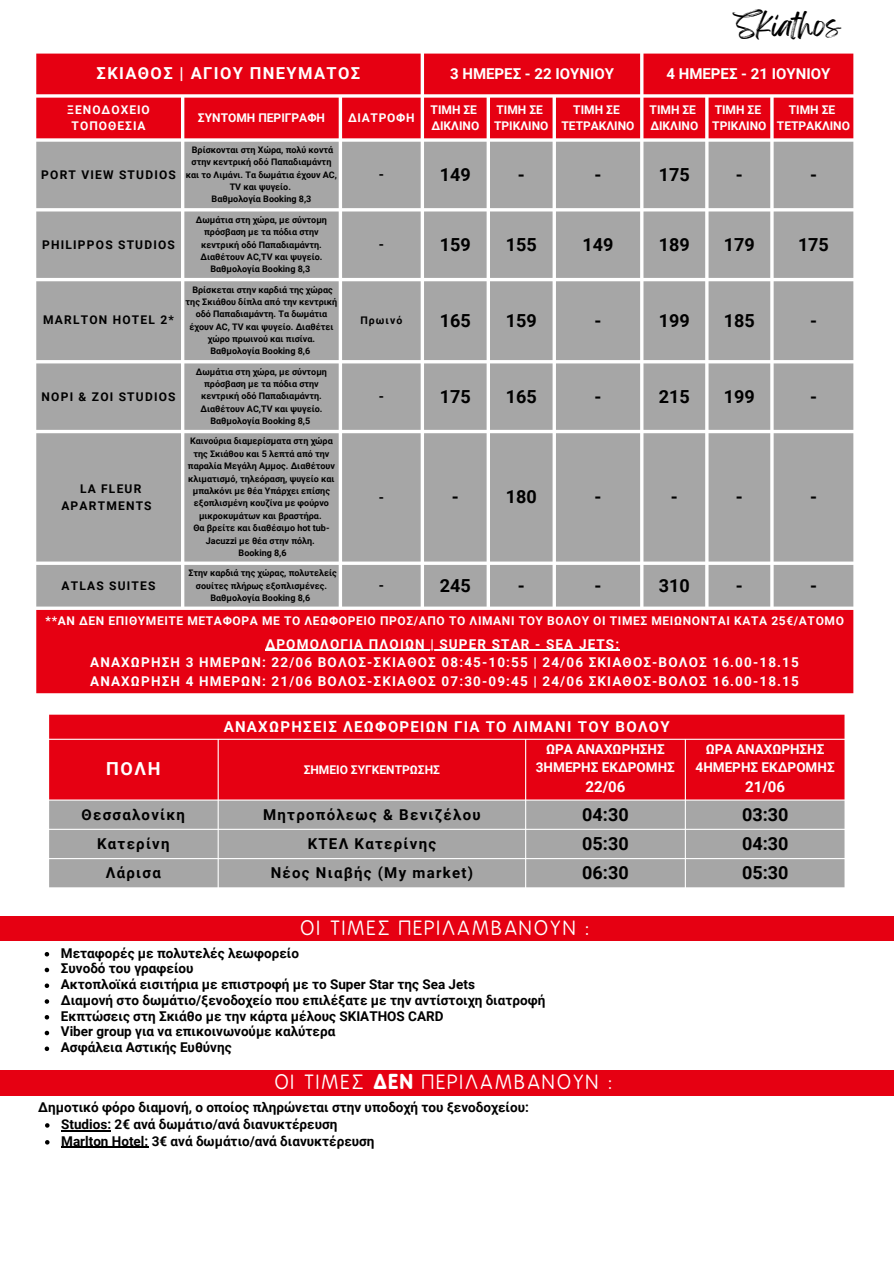
<style>
.page{position:relative;width:894px;height:1264px;background:#fff}
.page>*{position:absolute;margin:0;border:0;box-sizing:border-box;transform-origin:0 0}
.t1{font:27px "Feeling Passionate";color:#000}
.t2{font:19.5px "B Preplay";letter-spacing:.085em;color:#fff}
.t3{font:700 18px "Roboto";color:#000}
.t4{font:700 18px "Roboto";color:#fff}
.t5{font:700 16.5px "Roboto";letter-spacing:.085em;color:#fff}
.t6{font:700 15px "Roboto";letter-spacing:.085em;color:#000}
.t7{font:700 15px "Roboto";letter-spacing:.085em;color:#fff}
.t8{font:700 15px "Roboto";color:#fff}
.t9{font:700 13.5px "Roboto";color:#000}
.t10{font:700 13.5px/18.8px "Roboto";letter-spacing:.085em;color:#fff;text-align:center}
.t11{font:700 13.5px/18px "Roboto";color:#fff;text-align:center}
.t12{font:700 12px/16.5px "Roboto";color:#fff}
.t13{font:700 12px "Roboto";letter-spacing:.05em;color:#fff}
.t14{font:700 12px/17.7px "Roboto";letter-spacing:.1em;color:#000}
.t15{font:700 12px "Roboto";letter-spacing:.085em;color:#fff}
.t16{font:700 12px "Roboto";letter-spacing:.06em;color:#fff}
.t17{font:700 10.5px "Roboto";letter-spacing:.1em;color:#000}
.t18{font:700 9px/12.3px "Roboto";color:#000;text-align:center}
.s1{font-weight:700}
</style>
<div class="page">
<svg style="left:36px;top:54px;width:817px;height:639px;background:#e71223"></svg>
<svg style="left:36px;top:142px;width:817px;height:464px;background:#acacac"></svg>
<hr style="left:265px;top:649px;width:355px;height:1px;background:#fff">
<div style="left:0;top:916px;width:893px;height:25px;background:#e60012"></div>
<svg style="left:45px;top:952px;width:4px;height:4px"></svg>
<svg style="left:45px;top:967px;width:4px;height:5px"></svg>
<svg style="left:45px;top:983px;width:4px;height:5px"></svg>
<svg style="left:45px;top:999px;width:4px;height:4px"></svg>
<svg style="left:45px;top:1015px;width:4px;height:4px"></svg>
<svg style="left:45px;top:1030px;width:4px;height:5px"></svg>
<svg style="left:45px;top:1046px;width:4px;height:5px"></svg>
<div style="left:0;top:1070px;width:893px;height:25px;background:#e60012"></div>
<svg style="left:45px;top:1123px;width:5px;height:4px"></svg>
<hr style="left:61px;top:1129px;width:46px;height:2px;background:#000">
<svg style="left:45px;top:1140px;width:5px;height:4px"></svg>
<hr style="left:61px;top:1146px;width:87px;height:1px;background:#000">
<div style="left:49px;top:714px;width:795px;height:85px;background:#e60012"></div>
<div style="left:49px;top:800px;width:795px;height:87px;background:#a6a6a6"></div>
<p class="t1" style="left:736px;top:3px;width:106px">Skiathos</p>
<h1 class="t5" style="left:97px;top:64px;width:265px">ΣΚΙΑΘΟΣ | ΑΓΙΟΥ ΠΝΕΥΜΑΤΟΣ</h1>
<h3 class="t8" style="left:450px;top:65px;width:165px">3 ΗΜΕΡΕΣ - 22 ΙΟΥΝΙΟΥ</h3>
<h3 class="t8" style="left:666px;top:65px;width:165px">4 ΗΜΕΡΕΣ - 21 ΙΟΥΝΙΟΥ</h3>
<p class="t15" style="left:67px;top:103px;width:84px">ΞΕΝΟΔΟΧΕΙΟ</p>
<p class="t15" style="left:72px;top:119px;width:75px">ΤΟΠΟΘΕΣΙΑ</p>
<h3 class="t12" style="left:198px;top:110px;width:129px">ΣΥΝΤΟΜΗ ΠΕΡΙΓΡΑΦΗ</h3>
<h3 class="t16" style="left:348px;top:111px;width:68px">ΔΙΑΤΡΟΦΗ</h3>
<h3 class="t12" style="left:430px;top:101px;width:50px">ΤΙΜΗ ΣΕ<br>ΔΙΚΛΙΝΟ</h3>
<h3 class="t12" style="left:494px;top:101px;width:56px">ΤΙΜΗ ΣΕ<br>ΤΡΙΚΛΙΝΟ</h3>
<h3 class="t12" style="left:561px;top:101px;width:75px;text-align:center">ΤΙΜΗ ΣΕ<br>ΤETΡAΚΛΙΝΟ</h3>
<h3 class="t12" style="left:649px;top:101px;width:50px">ΤΙΜΗ ΣΕ<br>ΔΙΚΛΙΝΟ</h3>
<h3 class="t12" style="left:712px;top:101px;width:56px">ΤΙΜΗ ΣΕ<br>ΤΡΙΚΛΙΝΟ</h3>
<h3 class="t12" style="left:776px;top:101px;width:75px;text-align:center">ΤΙΜΗ ΣΕ<br>ΤETΡAΚΛΙΝΟ</h3>
<p class="t14" style="left:41px;top:166px;width:136px">PORT VIEW STUDIOS</p>
<p class="t18" style="left:186px;top:144px;width:152px">Βρίσκονται στη Χώρα, πολύ κοντά στην κεντρική οδό Παπαδιαμάντη και το Λιμάνι. Τα δωμάτια έχουν AC,<br>TV και ψυγείο.</p>
<p class="t18" style="left:211px;top:193px;width:101px">Βαθμολογία Booking 8,3</p>
<p class="t9" style="left:378px;top:167px;width:7px">-</p>
<p class="t3" style="left:439px;top:164px;width:32px">149</p>
<p class="t3" style="left:517px;top:164px;width:8px">-</p>
<p class="t3" style="left:594px;top:164px;width:8px">-</p>
<p class="t3" style="left:658px;top:164px;width:32px">175</p>
<p class="t3" style="left:735px;top:164px;width:8px">-</p>
<p class="t3" style="left:809px;top:164px;width:8px">-</p>
<p class="t14" style="left:42px;top:236px;width:134px">PHILIPPOS STUDIOS</p>
<p class="t18" style="left:196px;top:213px;width:132px">Δωμάτια στη χώρα, με σύντομη πρόσβαση με τα πόδια στην κεντρική οδό Παπαδιαμάντη.<br>Διαθέτουν AC,TV και ψυγείο.</p>
<p class="t18" style="left:210px;top:263px;width:101px">Βαθμολογία Booking 8,3</p>
<p class="t9" style="left:378px;top:236px;width:7px">-</p>
<p class="t3" style="left:439px;top:234px;width:32px">159</p>
<p class="t3" style="left:505px;top:234px;width:32px">155</p>
<p class="t3" style="left:582px;top:234px;width:32px">149</p>
<p class="t3" style="left:658px;top:234px;width:32px">189</p>
<p class="t3" style="left:723px;top:234px;width:32px">179</p>
<p class="t3" style="left:797px;top:234px;width:32px">175</p>
<p class="t14" style="left:43px;top:311px;width:132px">MARLTON HOTEL 2*</p>
<p class="t18" style="left:185px;top:283px;width:153px">Βρίσκεται στην καρδιά της χώρας της Σκιάθου δίπλα από την κεντρική οδό Παπαδιαμάντη. Τα δωμάτια έχουν AC, TV και ψυγείο. Διαθέτει χώρο πρωινού και πισίνα.</p>
<p class="t18" style="left:210px;top:345px;width:101px">Βαθμολογία Booking 8,6</p>
<p class="t17" style="left:360px;top:314px;width:44px">Πρωινό</p>
<p class="t3" style="left:439px;top:310px;width:32px">165</p>
<p class="t3" style="left:505px;top:310px;width:32px">159</p>
<p class="t3" style="left:594px;top:310px;width:8px">-</p>
<p class="t3" style="left:658px;top:310px;width:32px">199</p>
<p class="t3" style="left:723px;top:310px;width:32px">185</p>
<p class="t3" style="left:809px;top:310px;width:8px">-</p>
<p class="t14" style="left:42px;top:387px;width:135px">NOPI &amp; ZOI STUDIOS</p>
<p class="t18" style="left:196px;top:365px;width:132px">Δωμάτια στη χώρα, με σύντομη πρόσβαση με τα πόδια στην κεντρική οδό Παπαδιαμάντη.<br>Διαθέτουν AC,TV και ψυγείο.</p>
<p class="t18" style="left:210px;top:415px;width:101px">Βαθμολογία Booking 8,5</p>
<p class="t9" style="left:378px;top:388px;width:7px">-</p>
<p class="t3" style="left:439px;top:386px;width:32px">175</p>
<p class="t3" style="left:505px;top:386px;width:32px">165</p>
<p class="t3" style="left:594px;top:386px;width:8px">-</p>
<p class="t3" style="left:658px;top:386px;width:32px">215</p>
<p class="t3" style="left:723px;top:386px;width:32px">199</p>
<p class="t3" style="left:809px;top:386px;width:8px">-</p>
<p class="t14" style="left:61px;top:479px;width:92px;text-indent:19px">LA FLEUR<br>APARTMENTS</p>
<p class="t18" style="left:188px;top:435px;width:148px">Καινούρια διαμερίσματα στη χώρα της Σκιάθου και 5 λεπτά από την παραλία Μεγάλη Αμμος. Διαθέτουν κλιματισμό, τηλεόραση, ψυγείο και μπαλκόνι με θέα Υπάρχει επίσης εξοπλισμένη κουζίνα με φούρνο μικροκυμάτων και βραστήρα.</p>
<p class="t18" style="left:193px;top:522px;width:138px">Θα βρείτε και διαθέσιμο hot tub-<br>Jacuzzi με θέα στην πόλη.</p>
<p class="t18" style="left:238px;top:546px;width:50px">Booking 8,6</p>
<p class="t9" style="left:378px;top:489px;width:7px">-</p>
<p class="t3" style="left:451px;top:486px;width:8px">-</p>
<p class="t3" style="left:505px;top:486px;width:32px">180</p>
<p class="t3" style="left:594px;top:486px;width:8px">-</p>
<p class="t3" style="left:670px;top:486px;width:8px">-</p>
<p class="t3" style="left:735px;top:486px;width:8px">-</p>
<p class="t3" style="left:809px;top:486px;width:8px">-</p>
<p class="t14" style="left:62px;top:576px;width:95px">ATLAS SUITES</p>
<p class="t18" style="left:188px;top:567px;width:150px">Στην καρδιά της χώρας, πολυτελείς σουίτες πλήρως εξοπλισμένες.</p>
<p class="t18" style="left:210px;top:591px;width:101px">Βαθμολογία Booking 8,6</p>
<p class="t9" style="left:378px;top:577px;width:7px">-</p>
<p class="t3" style="left:439px;top:575px;width:32px">245</p>
<p class="t3" style="left:517px;top:575px;width:8px">-</p>
<p class="t3" style="left:594px;top:575px;width:8px">-</p>
<p class="t3" style="left:658px;top:575px;width:32px">310</p>
<p class="t3" style="left:735px;top:575px;width:8px">-</p>
<p class="t3" style="left:809px;top:575px;width:8px">-</p>
<h3 class="t13" style="left:46px;top:613px;width:799px">**ΑΝ ΔΕΝ ΕΠΙΘΥΜΕΙΤΕ ΜΕΤΑΦΟΡΑ ΜΕ ΤΟ ΛΕΩΦΟΡΕΙΟ ΠΡΟΣ/ΑΠΟ ΤΟ ΛΙΜΑΝΙ ΤΟΥ ΒΟΛΟΥ ΟΙ ΤΙΜΕΣ ΜΕΙΩΝΟΝΤΑΙ KATA 25€/ΑΤΟΜΟ</h3>
<h3 class="t10" style="left:90px;top:634px;width:710px">ΔΡΟΜΟΛΟΓΙΑ ΠΛΟΙΩΝ | SUPER STAR - SEA JETS:<br>ΑΝΑΧΩΡΗΣΗ 3 ΗΜΕΡΩΝ: 22/06 ΒΟΛΟΣ-ΣΚΙΑΘΟΣ 08:45-10:55 | 24/06 ΣΚΙΑΘΟΣ-ΒΟΛΟΣ 16.00-18.15<br>ΑΝΑΧΩΡΗΣΗ 4 ΗΜΕΡΩΝ: 21/06 ΒΟΛΟΣ-ΣΚΙΑΘΟΣ 07:30-09:45 | 24/06 ΣΚΙΑΘΟΣ-ΒΟΛΟΣ 16.00-18.15</h3>
<h3 class="t7" style="left:224px;top:717px;width:447px">ΑΝΑΧΩΡΗΣΕΙΣ ΛΕΩΦΟΡΕΙΩΝ ΓΙΑ ΤΟ ΛΙΜΑΝΙ ΤΟΥ ΒΟΛΟΥ</h3>
<h3 class="t4" style="left:106px;top:758px;width:56px">ΠΟΛΗ</h3>
<h3 class="t12" style="left:303px;top:761px;width:138px">ΣΗΜΕΙΟ ΣΥΓΚΕΝΤΡΩΣΗΣ</h3>
<h3 class="t11" style="left:535px;top:740px;width:140px">ΩΡΑ ΑΝΑΧΩΡΗΣΗΣ<br>3ΗΜΕΡΗΣ ΕΚΔΡΟΜΗΣ</h3>
<h3 class="t7" style="left:585px;top:778px;width:41px">22/06</h3>
<h3 class="t11" style="left:695px;top:740px;width:140px">ΩΡΑ ΑΝΑΧΩΡΗΣΗΣ<br>4ΗΜΕΡΗΣ ΕΚΔΡΟΜΗΣ</h3>
<h3 class="t7" style="left:745px;top:778px;width:41px">21/06</h3>
<p class="t6" style="left:82px;top:805px;width:105px">Θεσσαλονίκη</p>
<h2 class="t6" style="left:263px;top:805px;width:219px">Μητροπόλεως &amp; Βενιζέλου</h2>
<p class="t3" style="left:582px;top:804px;width:48px">04:30</p>
<p class="t3" style="left:741px;top:804px;width:48px">03:30</p>
<p class="t6" style="left:97px;top:835px;width:74px">Κατερίνη</p>
<p class="t6" style="left:307px;top:835px;width:130px">ΚΤΕΛ Κατερίνης</p>
<p class="t3" style="left:582px;top:833px;width:48px">05:30</p>
<p class="t3" style="left:741px;top:833px;width:48px">04:30</p>
<p class="t6" style="left:106px;top:864px;width:56px">Λάρισα</p>
<h2 class="t6" style="left:271px;top:864px;width:204px">Νέος Νιαβής (My market)</h2>
<p class="t3" style="left:582px;top:862px;width:48px">06:30</p>
<p class="t3" style="left:741px;top:862px;width:48px">05:30</p>
<p class="t2" style="left:301px;top:917px;width:290px">ΟΙ ΤΙΜΕΣ ΠΕΡΙΛΑΜΒΑΝΟΥΝ :</p>
<p class="t9" style="left:61px;top:945px;width:239px">Μεταφορές με πολυτελές λεωφορείο</p>
<p class="t9" style="left:61px;top:960px;width:134px">Συνοδό του γραφείου</p>
<p class="t9" style="left:61px;top:976px;width:415px">Ακτοπλοϊκά εισιτήρια με επιστροφή με το Super Star της Sea Jets</p>
<p class="t9" style="left:61px;top:992px;width:486px">Διαμονή στο δωμάτιο/ξενοδοχείο που επιλέξατε με την αντίστοιχη διατροφή</p>
<p class="t9" style="left:61px;top:1008px;width:384px">Εκπτώσεις στη Σκιάθο με την κάρτα μέλους SKIATHOS CARD</p>
<p class="t9" style="left:61px;top:1023px;width:276px">Viber group για να επικοινωνούμε καλύτερα</p>
<p class="t9" style="left:61px;top:1039px;width:172px">Ασφάλεια Αστικής Ευθύνης</p>
<p class="t2" style="left:275px;top:1072px;width:339px">ΟΙ ΤΙΜΕΣ <span class="s1">ΔΕΝ</span> ΠΕΡΙΛΑΜΒΑΝΟΥΝ :</p>
<p class="t9" style="left:38px;top:1099px;width:492px">Δημοτικό φόρο διαμονή, ο οποίος πληρώνεται στην υποδοχή του ξενοδοχείου:</p>
<p class="t9" style="left:61px;top:1116px;width:277px">Studios: 2€ ανά δωμάτιο/ανά διανυκτέρευση</p>
<p class="t9" style="left:61px;top:1133px;width:315px">Marlton Hotel: 3€ ανά δωμάτιο/ανά διανυκτέρευση</p>
</div>
